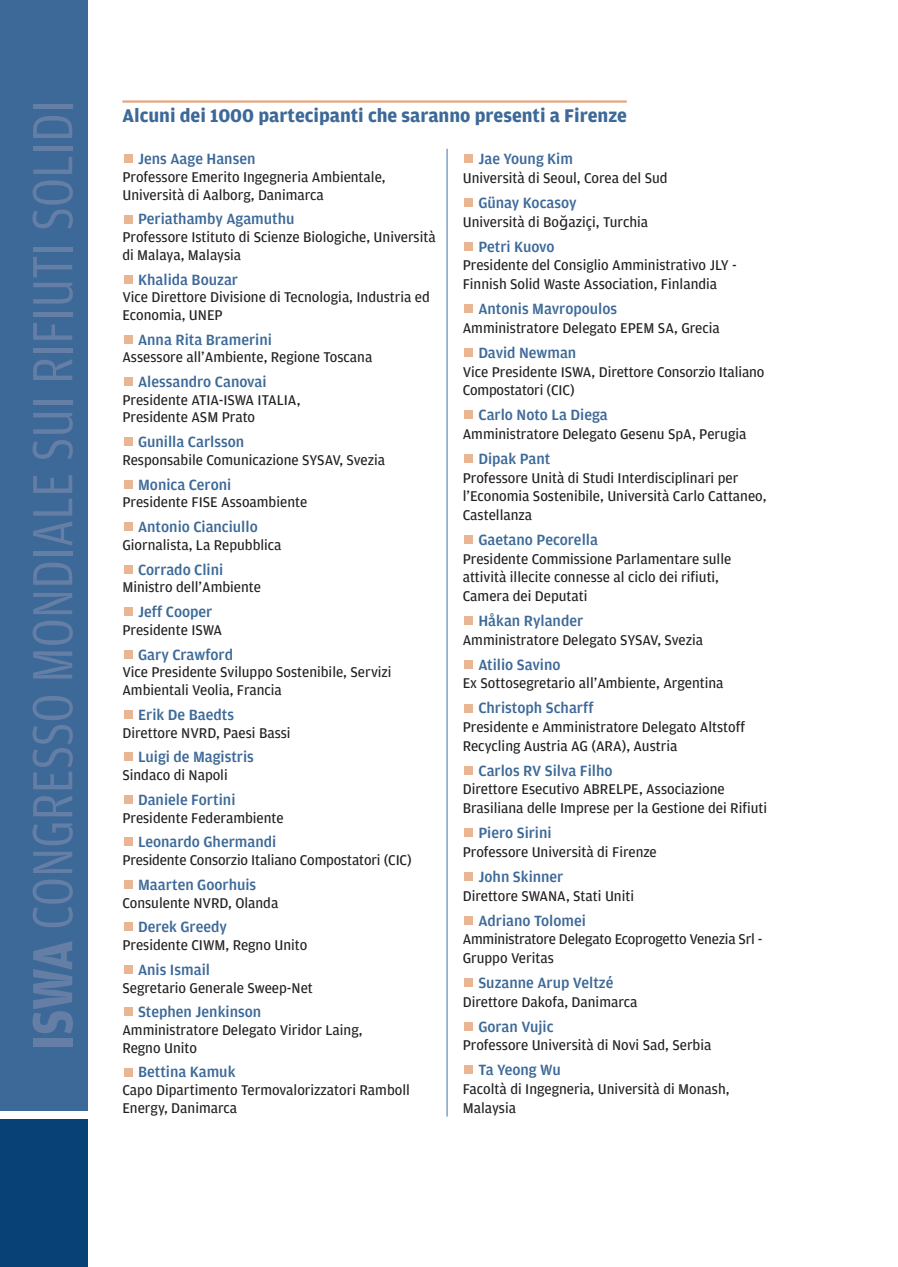
<style>
.page{position:relative;width:898px;height:1267px;background:#fff}
.page>*{position:absolute;margin:0;border:0;box-sizing:border-box;transform-origin:0 0}
.t1{font:60px "Amplitude Cond";color:#657ea6}
.t2{font:700 19.5px "Amplitude";color:#3d6998}
.t3{font:500 15.75px "Amplitude";color:#3d6998}
.t4{font:15px/18.6px "Amplitude";color:#231f20}
.s1{font-weight:700}
.s2{font-family:"Lucida Grande"}
</style>
<div class="page">
<div style="left:0;top:0;width:88px;height:1110px;background:#3d6998"></div>
<div style="left:0;top:1119px;width:88px;height:147px;background:#084176"></div>
<hr style="left:122px;top:100px;width:505px;height:3px;background:#e5a77f">
<div style="left:124px;top:154px;width:8px;height:9px;background:#e9b592"></div>
<div style="left:124px;top:215px;width:8px;height:8px;background:#e9b592"></div>
<div style="left:124px;top:275px;width:8px;height:8px;background:#e9b592"></div>
<div style="left:124px;top:335px;width:8px;height:8px;background:#e9b592"></div>
<div style="left:124px;top:377px;width:8px;height:9px;background:#e9b592"></div>
<div style="left:124px;top:437px;width:8px;height:9px;background:#e9b592"></div>
<div style="left:124px;top:480px;width:8px;height:8px;background:#e9b592"></div>
<div style="left:124px;top:522px;width:8px;height:9px;background:#e9b592"></div>
<div style="left:124px;top:565px;width:8px;height:8px;background:#e9b592"></div>
<div style="left:124px;top:607px;width:8px;height:9px;background:#e9b592"></div>
<div style="left:124px;top:650px;width:8px;height:8px;background:#e9b592"></div>
<div style="left:124px;top:710px;width:8px;height:8px;background:#e9b592"></div>
<div style="left:124px;top:752px;width:8px;height:9px;background:#e9b592"></div>
<div style="left:124px;top:795px;width:8px;height:8px;background:#e9b592"></div>
<div style="left:124px;top:837px;width:8px;height:9px;background:#e9b592"></div>
<div style="left:124px;top:880px;width:8px;height:8px;background:#e9b592"></div>
<div style="left:124px;top:922px;width:8px;height:9px;background:#e9b592"></div>
<div style="left:124px;top:965px;width:8px;height:8px;background:#e9b592"></div>
<div style="left:124px;top:1007px;width:8px;height:9px;background:#e9b592"></div>
<div style="left:124px;top:1067px;width:8px;height:9px;background:#e9b592"></div>
<div style="left:464px;top:154px;width:8px;height:9px;background:#e9b592"></div>
<div style="left:464px;top:198px;width:8px;height:9px;background:#e9b592"></div>
<div style="left:464px;top:242px;width:8px;height:9px;background:#e9b592"></div>
<div style="left:464px;top:304px;width:8px;height:9px;background:#e9b592"></div>
<div style="left:464px;top:348px;width:8px;height:9px;background:#e9b592"></div>
<div style="left:464px;top:410px;width:8px;height:9px;background:#e9b592"></div>
<div style="left:464px;top:454px;width:8px;height:9px;background:#e9b592"></div>
<div style="left:464px;top:535px;width:8px;height:9px;background:#e9b592"></div>
<div style="left:464px;top:616px;width:8px;height:9px;background:#e9b592"></div>
<div style="left:464px;top:660px;width:8px;height:8px;background:#e9b592"></div>
<div style="left:464px;top:703px;width:8px;height:9px;background:#e9b592"></div>
<div style="left:464px;top:766px;width:8px;height:8px;background:#e9b592"></div>
<div style="left:464px;top:828px;width:8px;height:9px;background:#e9b592"></div>
<div style="left:464px;top:872px;width:8px;height:8px;background:#e9b592"></div>
<div style="left:464px;top:915px;width:8px;height:9px;background:#e9b592"></div>
<div style="left:464px;top:978px;width:8px;height:8px;background:#e9b592"></div>
<div style="left:464px;top:1021px;width:8px;height:9px;background:#e9b592"></div>
<div style="left:464px;top:1065px;width:8px;height:9px;background:#e9b592"></div>
<hr style="left:446px;top:149px;width:1px;height:967px;background:#4273a6">
<h1 class="t1" style="left:30px;top:1050px;width:951px;rotate:-90deg"><span class="s1">ISWA</span> CONGRESSO MONDIALE SUI RIFIUTI SOLIDI</h1>
<h2 class="t2" style="left:122px;top:108px;width:506px">Alcuni dei 1000 partecipanti che saranno presenti a Firenze</h2>
<p class="t3" style="left:478px;top:153px;width:96px">Jae Young Kim</p>
<p class="t4" style="left:463px;top:170px;width:206px">Università di Seoul, Corea del Sud</p>
<p class="t3" style="left:478px;top:197px;width:100px">Günay Kocasoy</p>
<p class="t4" style="left:463px;top:213px;width:187px">Università di Bo<span class="s2">ğ</span>aziçi, Turchia</p>
<p class="t3" style="left:478px;top:240px;width:78px">Petri Kuovo</p>
<p class="t4" style="left:463px;top:257px;width:276px">Presidente del Consiglio Amministrativo JLY -<br>Finnish Solid Waste Association, Finlandia</p>
<p class="t3" style="left:478px;top:303px;width:140px">Antonis Mavropoulos</p>
<p class="t4" style="left:463px;top:319px;width:259px">Amministratore Delegato EPEM SA, Grecia</p>
<p class="t3" style="left:478px;top:346px;width:99px">David Newman</p>
<p class="t4" style="left:463px;top:363px;width:303px">Vice Presidente ISWA, Direttore Consorzio Italiano<br>Compostatori (CIC)</p>
<p class="t3" style="left:478px;top:409px;width:131px">Carlo Noto La Diega</p>
<p class="t4" style="left:463px;top:425px;width:285px">Amministratore Delegato Gesenu SpA, Perugia</p>
<p class="t3" style="left:478px;top:452px;width:73px">Dipak Pant</p>
<p class="t4" style="left:463px;top:469px;width:305px">Professore Unità di Studi Interdisciplinari per l’Economia Sostenibile, Università Carlo Cattaneo,<br>Castellanza</p>
<p class="t3" style="left:478px;top:533px;width:121px">Gaetano Pecorella</p>
<p class="t4" style="left:463px;top:550px;width:270px">Presidente Commissione Parlamentare sulle attività illecite connesse al ciclo dei rifiuti,<br>Camera dei Deputati</p>
<p class="t3" style="left:478px;top:614px;width:106px">Håkan Rylander</p>
<p class="t4" style="left:463px;top:631px;width:242px">Amministratore Delegato SYSAV, Svezia</p>
<p class="t3" style="left:478px;top:658px;width:84px">Atilio Savino</p>
<p class="t4" style="left:463px;top:675px;width:262px">Ex Sottosegretario all’Ambiente, Argentina</p>
<p class="t3" style="left:478px;top:702px;width:117px">Christoph Scharff</p>
<p class="t4" style="left:463px;top:718px;width:284px">Presidente e Amministratore Delegato Altstoff<br>Recycling Austria AG (ARA), Austria</p>
<p class="t3" style="left:478px;top:764px;width:136px">Carlos RV Silva Filho</p>
<p class="t4" style="left:463px;top:781px;width:306px">Direttore Esecutivo ABRELPE, Associazione<br>Brasiliana delle Imprese per la Gestione dei Rifiuti</p>
<p class="t3" style="left:478px;top:826px;width:75px">Piero Sirini</p>
<p class="t4" style="left:463px;top:843px;width:196px">Professore Università di Firenze</p>
<p class="t3" style="left:478px;top:870px;width:87px">John Skinner</p>
<p class="t4" style="left:463px;top:887px;width:173px">Direttore SWANA, Stati Uniti</p>
<p class="t3" style="left:478px;top:914px;width:109px">Adriano Tolomei</p>
<p class="t4" style="left:463px;top:930px;width:301px">Amministratore Delegato Ecoprogetto Venezia Srl -<br>Gruppo Veritas</p>
<p class="t3" style="left:478px;top:976px;width:137px">Suzanne Arup Veltzé</p>
<p class="t4" style="left:463px;top:993px;width:176px">Direttore Dakofa, Danimarca</p>
<p class="t3" style="left:478px;top:1020px;width:77px">Goran Vujic</p>
<p class="t4" style="left:463px;top:1036px;width:250px">Professore Università di Novi Sad, Serbia</p>
<p class="t3" style="left:478px;top:1064px;width:84px">Ta Yeong Wu</p>
<p class="t4" style="left:463px;top:1080px;width:268px">Facoltà di Ingegneria, Università di Monash,<br>Malaysia</p>
<p class="t3" style="left:138px;top:153px;width:119px">Jens Aage Hansen</p>
<p class="t4" style="left:122px;top:169px;width:265px;line-height:17.5px">Professore Emerito Ingegneria Ambientale,<br>Università di Aalborg, Danimarca</p>
<p class="t3" style="left:138px;top:213px;width:158px">Periathamby Agamuthu</p>
<p class="t4" style="left:122px;top:229px;width:315px;line-height:17.5px">Professore Istituto di Scienze Biologiche, Università di Malaya, Malaysia</p>
<p class="t3" style="left:138px;top:273px;width:102px">Khalida Bouzar</p>
<p class="t4" style="left:122px;top:289px;width:309px;line-height:17.5px">Vice Direttore Divisione di Tecnologia, Industria ed<br>Economia, UNEP</p>
<p class="t3" style="left:138px;top:333px;width:135px">Anna Rita Bramerini</p>
<p class="t4" style="left:122px;top:349px;width:251px">Assessore all’Ambiente, Regione Toscana</p>
<p class="t3" style="left:138px;top:376px;width:130px">Alessandro Canovai</p>
<p class="t4" style="left:122px;top:392px;width:180px;line-height:17.5px">Presidente ATIA-ISWA ITALIA,<br>Presidente ASM Prato</p>
<p class="t3" style="left:138px;top:436px;width:108px">Gunilla Carlsson</p>
<p class="t4" style="left:122px;top:451px;width:264px">Responsabile Comunicazione SYSAV, Svezia</p>
<p class="t3" style="left:138px;top:478px;width:95px">Monica Ceroni</p>
<p class="t4" style="left:122px;top:494px;width:186px">Presidente FISE Assoambiente</p>
<p class="t3" style="left:138px;top:521px;width:121px">Antonio Cianciullo</p>
<p class="t4" style="left:122px;top:536px;width:161px">Giornalista, La Repubblica</p>
<p class="t3" style="left:138px;top:563px;width:87px">Corrado Clini</p>
<p class="t4" style="left:122px;top:579px;width:140px">Ministro dell’Ambiente</p>
<p class="t3" style="left:138px;top:606px;width:76px">Jeff Cooper</p>
<p class="t4" style="left:122px;top:621px;width:101px">Presidente ISWA</p>
<p class="t3" style="left:138px;top:648px;width:96px">Gary Crawford</p>
<p class="t4" style="left:122px;top:664px;width:271px;line-height:17.5px">Vice Presidente Sviluppo Sostenibile, Servizi<br>Ambientali Veolia, Francia</p>
<p class="t3" style="left:138px;top:708px;width:97px">Erik De Baedts</p>
<p class="t4" style="left:122px;top:724px;width:170px">Direttore NVRD, Paesi Bassi</p>
<p class="t3" style="left:138px;top:751px;width:117px">Luigi de Magistris</p>
<p class="t4" style="left:122px;top:766px;width:107px">Sindaco di Napoli</p>
<p class="t3" style="left:138px;top:793px;width:99px">Daniele Fortini</p>
<p class="t4" style="left:122px;top:809px;width:163px">Presidente Federambiente</p>
<p class="t3" style="left:138px;top:836px;width:140px">Leonardo Ghermandi</p>
<p class="t4" style="left:122px;top:851px;width:291px">Presidente Consorzio Italiano Compostatori (CIC)</p>
<p class="t3" style="left:138px;top:878px;width:120px">Maarten Goorhuis</p>
<p class="t4" style="left:122px;top:894px;width:157px">Consulente NVRD, Olanda</p>
<p class="t3" style="left:138px;top:921px;width:90px">Derek Greedy</p>
<p class="t4" style="left:122px;top:936px;width:186px">Presidente CIWM, Regno Unito</p>
<p class="t3" style="left:138px;top:963px;width:73px">Anis Ismail</p>
<p class="t4" style="left:122px;top:979px;width:192px">Segretario Generale Sweep-Net</p>
<p class="t3" style="left:138px;top:1005px;width:125px">Stephen Jenkinson</p>
<p class="t4" style="left:122px;top:1022px;width:241px;line-height:17.5px">Amministratore Delegato Viridor Laing,<br>Regno Unito</p>
<p class="t3" style="left:138px;top:1066px;width:99px">Bettina Kamuk</p>
<p class="t4" style="left:122px;top:1082px;width:289px;line-height:17.5px">Capo Dipartimento Termovalorizzatori Ramboll<br>Energy, Danimarca</p>
</div>
